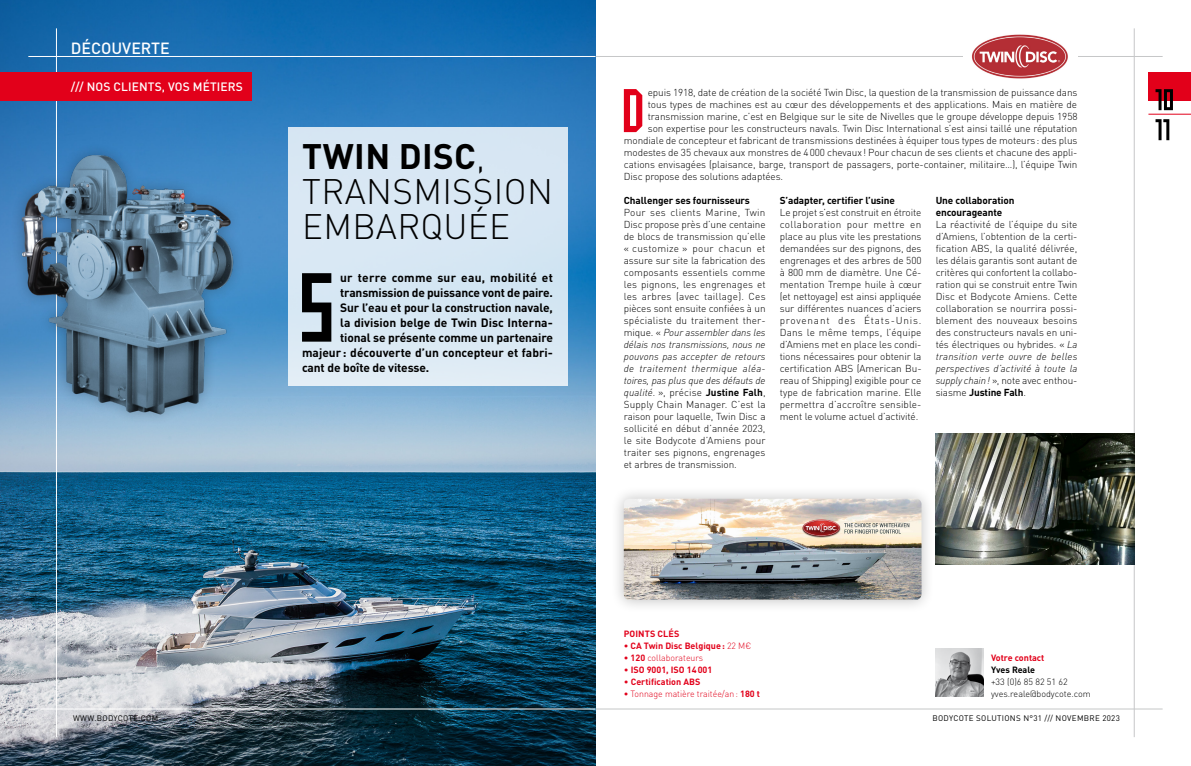
<style>
.page{position:relative;width:1191px;height:766px;background:#fff}
.page>*{position:absolute;margin:0;border:0;box-sizing:border-box;transform-origin:0 0}
.t1{font:97.7px "Pop Pop";color:#000}
.t2{font:61.4px "Pop Pop";color:#e2001a}
.t3{font:300 35px/35px "DINOT";letter-spacing:.01em;color:#000}
.t4{font:500 16px "DINOT";color:#fff}
.t5{font:700 12px "DINOT";letter-spacing:-.01em;color:#000}
.t6{font:700 12px "DINOT";letter-spacing:.02em;color:#000}
.t7{font:500 12px "DINOT";letter-spacing:.01em;color:#fff}
.t8{font:300 10px/12px "DINOT";letter-spacing:-.01em;color:#000;text-align:justify}
.t9{font:700 10px/12px "DINOT";letter-spacing:-.01em;color:#000}
.t10{font:700 9px/12px "DINOT";color:#e2001a}
.t11{font:300 9px/12px "DINOT";color:#000}
.t12{font:700 9px "DINOT";color:#000}
.t13{font:8px "DINOT";letter-spacing:.04em;color:#000}
.s1{font-weight:700}
.s2{font-style:italic}
.s3{font-weight:400}
.s4{font-weight:300}
</style>
<div class="page">
<hr style="left:595px;top:708px;width:567px;height:1px;background:#c6c7c8">
<hr style="left:595px;top:56px;width:567px;height:1px;background:#c6c7c8">
<hr style="left:1134px;top:28px;width:1px;height:709px;background:#c6c7c8">
<img style="left:0;top:0;width:595px;height:765px">
<hr style="left:56px;top:28px;width:1px;height:709px;background:#fff">
<hr style="left:28px;top:56px;width:567px;height:1px;background:#fff">
<hr style="left:28px;top:708px;width:567px;height:1px;background:#fff">
<img style="left:935px;top:433px;width:199px;height:131px">
<div style="left:963px;top:29px;width:114px;height:55px;background:#fff"></div>
<img style="left:972px;top:34px;width:96px;height:45px">
<div style="left:288px;top:128px;width:279px;height:258px;background:#d8e7f4"></div>
<div style="left:610px;top:485px;width:325px;height:128px;background:#000;opacity:.25"></div>
<img style="left:624px;top:498px;width:297px;height:101px">
<img style="left:0;top:142px;width:255px;height:283px">
<div style="left:1148px;top:72px;width:43px;height:28px;background:#e2001a"></div>
<hr style="left:1148px;top:114px;width:43px;height:1px;background:#e2001a">
<svg style="left:1155px;top:119px;width:14px;height:21px"></svg>
<svg style="left:1155px;top:89px;width:18px;height:21px"></svg>
<img style="left:935px;top:648px;width:49px;height:48px">
<div style="left:0;top:72px;width:251px;height:28px;background:#e2001a"></div>
<h3 class="t4" style="left:71px;top:38px;width:100px">DÉCOUVERTE</h3>
<p class="t7" style="left:71px;top:79px;width:174px">/// NOS CLIENTS, VOS MÉTIERS</p>
<h3 class="t3" style="left:302px;top:138px;width:252px"><span class="s1">TWIN DISC</span>,<br>TRANSMISSION<br>EMBARQUÉE</h3>
<h1 class="t1" style="left:302px;top:248px;width:41px">S</h1>
<p class="t6" style="left:340px;top:269px;width:214px">ur terre comme sur eau, mobilité et</p>
<p class="t5" style="left:340px;top:284px;width:214px">transmission de puissance vont de paire.</p>
<p class="t5" style="left:340px;top:299px;width:214px">Sur l’eau et pour la construction navale,</p>
<p class="t5" style="left:340px;top:314px;width:214px">la division belge de Twin Disc Interna-</p>
<p class="t5" style="left:340px;top:329px;width:214px">tional se présente comme un partenaire</p>
<p class="t5" style="left:302px;top:344px;width:252px">majeur : découverte d’un concepteur et fabri-</p>
<p class="t5" style="left:302px;top:359px;width:129px">cant de boîte de vitesse.</p>
<h2 class="t2" style="left:624px;top:73px;width:26px">D</h2>
<p class="t8" style="left:648px;top:86px;width:431px">epuis 1918, date de création de la société Twin Disc, la question de la transmission de puissance dans</p>
<p class="t8" style="left:648px;top:98px;width:431px">tous types de machines est au cœur des développements et des applications. Mais en matière de</p>
<p class="t8" style="left:648px;top:110px;width:431px">transmission marine, c’est en Belgique sur le site de Nivelles que le groupe développe depuis 1958</p>
<p class="t8" style="left:648px;top:122px;width:431px">son expertise pour les constructeurs navals. Twin Disc International s’est ainsi taillé une réputation</p>
<p class="t8" style="left:624px;top:134px;width:455px">mondiale de concepteur et fabricant de transmissions destinées à équiper tous types de moteurs: des plus</p>
<p class="t8" style="left:624px;top:146px;width:455px">modestes de 35 chevaux aux monstres de 4000 chevaux! Pour chacun de ses clients et chacune des appli-</p>
<p class="t8" style="left:624px;top:158px;width:455px">cations envisagées (plaisance, barge, transport de passagers, porte-container, militaire…), l’équipe Twin</p>
<p class="t8" style="left:624px;top:170px;width:161px">Disc propose des solutions adaptées.</p>
<p class="t9" style="left:624px;top:194px;width:128px">Challenger ses fournisseurs</p>
<p class="t8" style="left:624px;top:206px;width:143px">Pour ses clients Marine, Twin Disc propose près d’une centaine de blocs de transmission qu’elle « customize » pour chacun et assure sur site la fabrication des composants essentiels comme les pignons, les engrenages et les arbres (avec taillage). Ces pièces sont ensuite confiées à un spécialiste du traitement ther&shy;mique. « <span class="s2">Pour assembler dans les délais nos transmissions, nous ne pouvons pas accepter de retours de traitement thermique aléa&shy;toires, pas plus que des défauts de qualité.</span> », précise <span class="s1">Justine Falh</span>, Supply Chain Manager. C’est la raison pour laquelle, Twin Disc a sollicité en début d’année 2023, le site Bodycote d’Amiens pour traiter ses pignons, engrenages et arbres de transmission.</p>
<p class="t9" style="left:779px;top:194px;width:117px">S’adapter, certifier l’usine</p>
<p class="t8" style="left:779px;top:206px;width:143px">Le projet s’est construit en étroite collaboration pour mettre en place au plus vite les prestations demandées sur des pignons, des engrenages et des arbres de 500 à 800 mm de diamètre. Une Cé&shy;mentation Trempe huile à cœur (et nettoyage) est ainsi appliquée sur différentes nuances d’aciers provenant des États-Unis.<br>Dans le même temps, l’équipe d’Amiens met en place les condi&shy;tions nécessaires pour obtenir la certification ABS (American Bu&shy;reau of Shipping) exigible pour ce type de fabrication marine. Elle permettra d’accroître sensible&shy;ment le volume actuel d’activité.</p>
<p class="t9" style="left:935px;top:194px;width:80px">Une collaboration encourageante</p>
<p class="t8" style="left:935px;top:218px;width:143px">La réactivité de l’équipe du site d’Amiens, l’obtention de la certi&shy;fication ABS, la qualité délivrée, les délais garantis sont autant de critères qui confortent la collabo&shy;ration qui se construit entre Twin Disc et Bodycote Amiens. Cette collaboration se nourrira possi&shy;blement des nouveaux besoins des constructeurs navals en uni&shy;tés électriques ou hybrides. « <span class="s2">La transition verte ouvre de belles perspectives d’activité à toute la supply chain!</span> », note avec enthou&shy;siasme <span class="s1">Justine Falh</span>.</p>
<p class="t10" style="left:624px;top:627px;width:138px">POINTS CLÉS<br><span class="s3">∙</span> CA Twin Disc Belgique: <span class="s4">22 M€<br></span><span class="s3">∙</span> 120 <span class="s4">collaborateurs<br></span>∙ ISO 9001, ISO 14001<br>∙ Certification ABS<br><span class="s3">∙</span> <span class="s4">Tonnage matière traitée/an:</span> 180 t</p>
<p class="t10" style="left:991px;top:651px;width:55px">Votre contact</p>
<p class="t12" style="left:991px;top:663px;width:46px">Yves Reale</p>
<p class="t11" style="left:991px;top:675px;width:101px">+33 (0)6 85 82 51 62 yves.reale@bodycote.com</p>
<p class="t13" style="left:73px;top:712px;width:87px">WWW.BODYCOTE.COM</p>
<p class="t13" style="left:932px;top:712px;width:189px">BODYCOTE SOLUTIONS N°31 /// NOVEMBRE 2023</p>
</div>
